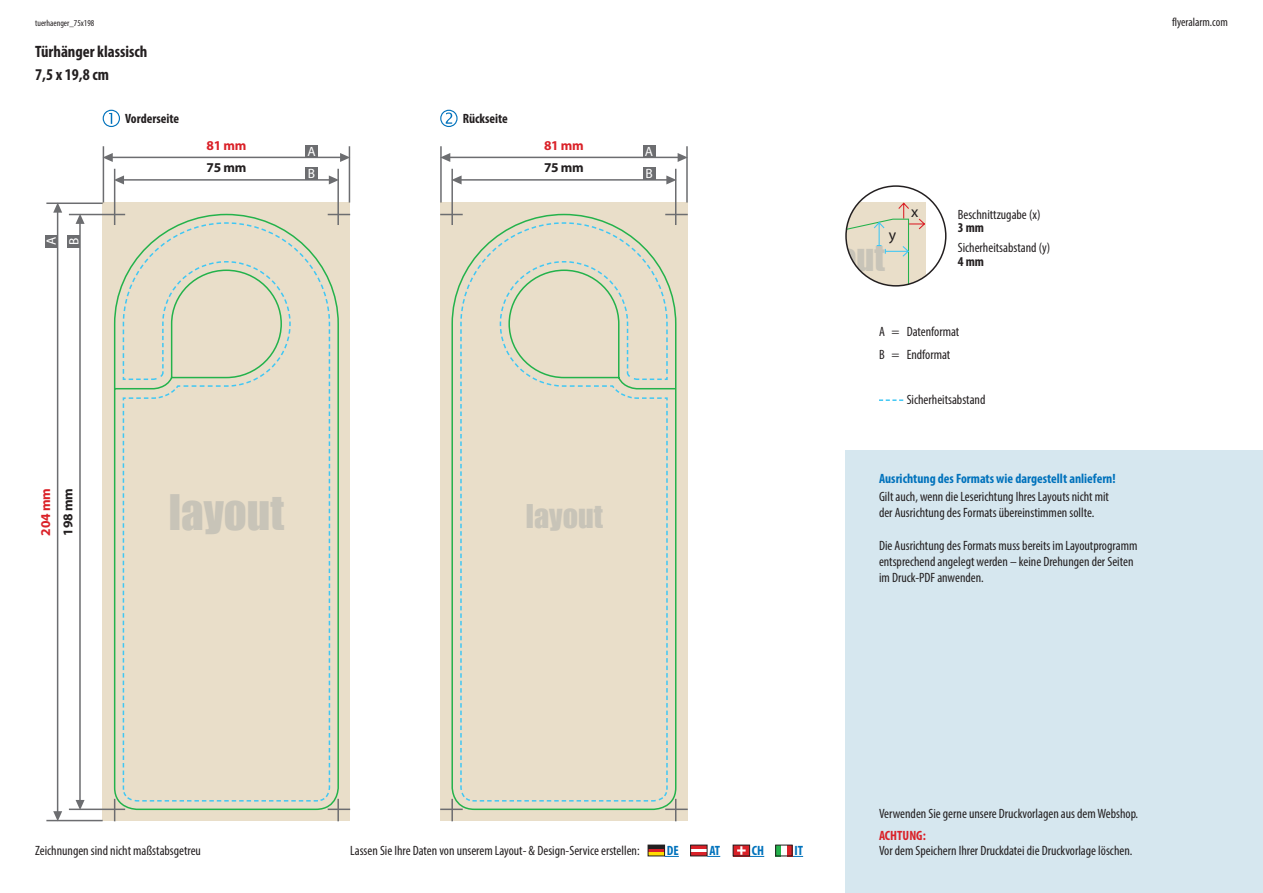
<style>
.page{position:relative;width:1263px;height:893px;background:#fff}
.page>*{position:absolute;margin:0;border:0;box-sizing:border-box;transform-origin:0 0}
.skz2_GRAFIK__ABC__groß{font:45px "Impact";color:#c8c4b8}
.t1{font:34.2px "Impact";color:#c8c4b8}
.skz4_GRAFIK__ABC__mittel{font:30px "Impact";color:#c8c4b8}
.h0_Produktbezeichnung{font:700 condensed 16.5px "Myriad Pro";color:#231f20}
.t2{font:15.6px "Myriad Pro";color:#231f20}
.g7_Hyperlink_Länder{font:condensed 13.5px/16.2px "Myriad Pro";color:#231f20}
.g7_Hyperlink_Länder-2{font:700 condensed 13.5px "Myriad Pro";color:#0072bc}
.g1_FLIESS_cond_bold{font:700 condensed 13.5px "Myriad Pro";color:#231f20}
.az1_Zeichnung_DF_m__Linie{font:700 13.5px "Myriad Pro";letter-spacing:-.02em;color:#da2128}
.az2_Zeichnung_EF_m__Linie{font:700 13.5px "Myriad Pro";letter-spacing:-.02em;color:#231f20}
.t3{font:700 condensed 13.5px "Myriad Pro";color:#da2128}
.az3_Alphanummerisch{font:13.5px "Myriad Pro";color:#fff}
.t4{font:condensed 12px "Myriad Pro";color:#231f20}
.xx1_Dateiname{font:condensed 9px "Myriad Pro";color:#231f20}
</style>
<div class="page">
<div style="left:845px;top:450px;width:418px;height:443px;background:#d6e7ef"></div>
<svg style="left:846px;top:202px;width:80px;height:83px;background:#e0d9c6"></svg>
<div style="left:845px;top:185px;width:101px;height:102px;border:2px solid #231f20;border-radius:50%"></div>
<div style="left:440px;top:202px;width:248px;height:619px;background:#e9dec9"></div>
<svg style="left:451px;top:213px;width:226px;height:598px"></svg>
<hr style="left:686px;top:146px;width:2px;height:57px;background:#6c6d70">
<svg style="left:440px;top:809px;width:23px;height:1px"></svg>
<hr style="left:440px;top:146px;width:2px;height:57px;background:#6c6d70">
<hr style="left:451px;top:169px;width:2px;height:56px;background:#6c6d70">
<hr style="left:675px;top:169px;width:1px;height:56px;background:#6c6d70">
<svg style="left:440px;top:214px;width:23px;height:1px"></svg>
<svg style="left:665px;top:214px;width:23px;height:1px"></svg>
<svg style="left:662px;top:790px;width:26px;height:31px"></svg>
<hr style="left:451px;top:799px;width:2px;height:22px;background:#6c6d70">
<div style="left:643px;top:145px;width:12px;height:12px;background:#6c6d70"></div>
<div style="left:643px;top:167px;width:12px;height:13px;background:#6c6d70"></div>
<div style="left:103px;top:202px;width:247px;height:619px;background:#e9dec9"></div>
<svg style="left:113px;top:213px;width:227px;height:598px"></svg>
<hr style="left:46px;top:820px;width:57px;height:1px;background:#6c6d70">
<hr style="left:349px;top:146px;width:1px;height:57px;background:#6c6d70">
<hr style="left:69px;top:809px;width:56px;height:1px;background:#6c6d70">
<hr style="left:103px;top:146px;width:1px;height:57px;background:#6c6d70">
<hr style="left:114px;top:169px;width:1px;height:56px;background:#6c6d70">
<hr style="left:337px;top:169px;width:2px;height:56px;background:#6c6d70">
<hr style="left:69px;top:214px;width:56px;height:1px;background:#6c6d70">
<hr style="left:46px;top:203px;width:57px;height:1px;background:#6c6d70">
<svg style="left:328px;top:809px;width:22px;height:1px"></svg>
<svg style="left:328px;top:214px;width:22px;height:1px"></svg>
<hr style="left:337px;top:799px;width:2px;height:22px;background:#6c6d70">
<svg style="left:114px;top:799px;width:1px;height:22px"></svg>
<div style="left:305px;top:145px;width:13px;height:12px;background:#6c6d70"></div>
<div style="left:45px;top:235px;width:13px;height:13px;background:#6c6d70"></div>
<div style="left:305px;top:167px;width:13px;height:13px;background:#6c6d70"></div>
<div style="left:67px;top:235px;width:13px;height:13px;background:#6c6d70"></div>
<hr style="left:79px;top:223px;width:2px;height:578px;background:#6c6d70">
<svg style="left:76px;top:800px;width:9px;height:9px"></svg>
<svg style="left:76px;top:215px;width:9px;height:9px"></svg>
<hr style="left:57px;top:212px;width:1px;height:600px;background:#6c6d70">
<svg style="left:53px;top:811px;width:9px;height:9px"></svg>
<svg style="left:53px;top:204px;width:9px;height:9px"></svg>
<hr style="left:112px;top:157px;width:229px;height:1px;background:#6c6d70">
<svg style="left:104px;top:153px;width:9px;height:9px"></svg>
<svg style="left:340px;top:153px;width:9px;height:9px"></svg>
<hr style="left:123px;top:179px;width:207px;height:2px;background:#6c6d70">
<svg style="left:115px;top:175px;width:9px;height:9px"></svg>
<svg style="left:329px;top:175px;width:9px;height:9px"></svg>
<hr style="left:449px;top:157px;width:230px;height:1px;background:#6c6d70">
<svg style="left:440px;top:153px;width:10px;height:9px"></svg>
<svg style="left:678px;top:153px;width:10px;height:9px"></svg>
<hr style="left:460px;top:179px;width:207px;height:2px;background:#6c6d70">
<svg style="left:451px;top:175px;width:11px;height:9px"></svg>
<svg style="left:666px;top:175px;width:9px;height:9px"></svg>
<svg style="left:879px;top:399px;width:24px;height:2px"></svg>
<svg style="left:440px;top:110px;width:18px;height:17px"></svg>
<svg style="left:103px;top:110px;width:17px;height:17px"></svg>
<svg style="left:665px;top:856px;width:14px;height:1px"></svg>
<svg style="left:707px;top:856px;width:13px;height:1px"></svg>
<hr style="left:648px;top:845px;width:17px;height:4px;background:#231f20">
<hr style="left:648px;top:849px;width:17px;height:3px;background:#da2128">
<hr style="left:648px;top:852px;width:17px;height:4px;background:#ffdc01">
<div style="left:648px;top:845px;width:17px;height:11px;border:1px solid #231f20"></div>
<svg style="left:690px;top:845px;width:17px;height:4px"></svg>
<svg style="left:690px;top:852px;width:17px;height:4px"></svg>
<div style="left:733px;top:845px;width:17px;height:11px;background:#da2128"></div>
<svg style="left:737px;top:846px;width:27px;height:11px"></svg>
<div style="left:775px;top:845px;width:6px;height:11px;background:#23b24b"></div>
<div style="left:787px;top:845px;width:5px;height:11px;background:#da2128"></div>
<div style="left:775px;top:845px;width:17px;height:11px;border:1px solid #231f20"></div>
<p class="xx1_Dateiname" style="left:35px;top:17px;width:61px">tuerhaenger_75x198</p>
<p class="h0_Produktbezeichnung" style="left:35px;top:42px;width:114px">Türhänger klassisch</p>
<p class="h0_Produktbezeichnung" style="left:35px;top:64px;width:75px">7,5 x 19,8 cm</p>
<p class="g1_FLIESS_cond_bold" style="left:125px;top:110px;width:56px">Vorderseite</p>
<p class="g1_FLIESS_cond_bold" style="left:463px;top:110px;width:47px">Rückseite</p>
<p class="az1_Zeichnung_DF_m__Linie" style="left:206px;top:136px;width:41px">81 mm</p>
<p class="az2_Zeichnung_EF_m__Linie" style="left:206px;top:159px;width:41px">75 mm</p>
<p class="az3_Alphanummerisch" style="left:307px;top:143px;width:10px">A</p>
<p class="az3_Alphanummerisch" style="left:308px;top:165px;width:9px">B</p>
<p class="az3_Alphanummerisch" style="left:43px;top:245px;width:10px;rotate:-90deg">A</p>
<p class="az3_Alphanummerisch" style="left:66px;top:245px;width:9px;rotate:-90deg">B</p>
<p class="az1_Zeichnung_DF_m__Linie" style="left:544px;top:136px;width:41px">81 mm</p>
<p class="az2_Zeichnung_EF_m__Linie" style="left:544px;top:159px;width:41px">75 mm</p>
<p class="az3_Alphanummerisch" style="left:645px;top:143px;width:10px">A</p>
<p class="az3_Alphanummerisch" style="left:645px;top:165px;width:9px">B</p>
<p class="az1_Zeichnung_DF_m__Linie" style="left:37px;top:535px;width:49px;rotate:-90deg">204 mm</p>
<p class="az2_Zeichnung_EF_m__Linie" style="left:59px;top:535px;width:49px;rotate:-90deg">198 mm</p>
<p class="skz2_GRAFIK__ABC__groß" style="left:169px;top:477px;width:117px">layout</p>
<p class="skz4_GRAFIK__ABC__mittel" style="left:526px;top:493px;width:79px">layout</p>
<p class="t4" style="left:1172px;top:15px;width:57px">flyeralarm.com</p>
<p class="t2" style="left:889px;top:225px;width:9px">y</p>
<h2 class="t1" style="left:806px;top:231px;width:80px">ayout</h2>
<p class="t2" style="left:911px;top:203px;width:9px">x</p>
<p class="g7_Hyperlink_Länder" style="left:958px;top:206px;width:84px">Beschnittzugabe (x)</p>
<p class="g7_Hyperlink_Länder" style="left:958px;top:239px;width:94px">Sicherheitsabstand (y)</p>
<p class="g1_FLIESS_cond_bold" style="left:958px;top:219px;width:28px">3 mm</p>
<p class="g1_FLIESS_cond_bold" style="left:958px;top:253px;width:28px">4 mm</p>
<p class="g7_Hyperlink_Länder" style="left:879px;top:320px;width:82px;line-height:22.6px">A = Datenformat<br>B = Endformat</p>
<p class="g7_Hyperlink_Länder" style="left:907px;top:391px;width:80px">Sicherheitsabstand</p>
<p class="g7_Hyperlink_Länder-2" style="left:879px;top:470px;width:238px">Ausrichtung des Formats wie dargestellt anliefern!</p>
<p class="g7_Hyperlink_Länder" style="left:879px;top:488px;width:232px">Gilt auch, wenn die Leserichtung Ihres Layouts nicht mit der Ausrichtung des Formats übereinstimmen sollte.</p>
<p class="g7_Hyperlink_Länder" style="left:879px;top:537px;width:260px">Die Ausrichtung des Formats muss bereits im Layoutprogramm entsprechend angelegt werden – keine Drehungen der Seiten im Druck-PDF anwenden.</p>
<p class="g7_Hyperlink_Länder" style="left:35px;top:842px;width:167px">Zeichnungen sind nicht maßstabsgetreu</p>
<p class="g7_Hyperlink_Länder" style="left:350px;top:842px;width:291px">Lassen Sie Ihre Daten von unserem Layout- &amp; Design-Service erstellen:</p>
<p class="g7_Hyperlink_Länder-2" style="left:667px;top:842px;width:13px">DE</p>
<p class="g7_Hyperlink_Länder-2" style="left:709px;top:842px;width:12px">AT</p>
<p class="g7_Hyperlink_Länder-2" style="left:752px;top:842px;width:14px">CH</p>
<p class="g7_Hyperlink_Länder-2" style="left:794px;top:842px;width:10px">IT</p>
<p class="g7_Hyperlink_Länder" style="left:879px;top:806px;width:261px">Verwenden Sie gerne unsere Druckvorlagen aus dem Webshop.</p>
<p class="t3" style="left:879px;top:827px;width:48px">ACHTUNG:</p>
<p class="g7_Hyperlink_Länder" style="left:879px;top:842px;width:255px">Vor dem Speichern Ihrer Druckdatei die Druckvorlage löschen.</p>
</div>
